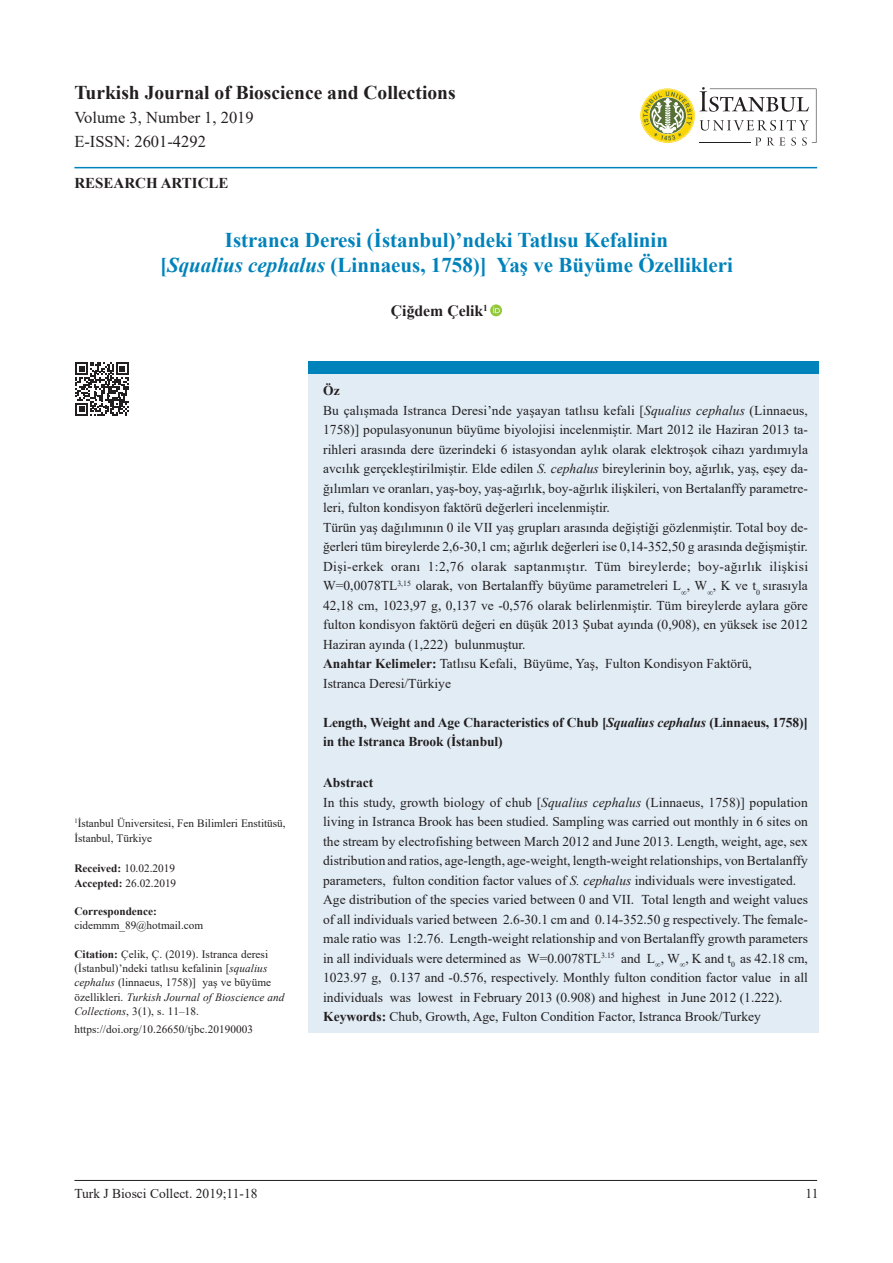
<style>
.page{position:relative;width:893px;height:1263px;background:#fff}
.page>*{position:absolute;margin:0;border:0;box-sizing:border-box;transform-origin:0 0}
.t1{font:700 21px/25.2px "Times New Roman";color:#0082bb;text-align:center}
.t2{font:700 19.5px "Times New Roman";color:#231f20}
.t3{font:16.5px/24px "Times New Roman";color:#231f20}
.t4{font:700 15.75px "Times New Roman";color:#231f20}
.t5{font:700 15px "Times New Roman";color:#231f20}
.t6{font:13.5px/19.5px "Times New Roman";color:#231f20}
.t7{font:700 13.5px/19.5px "Times New Roman";letter-spacing:-.01em;color:#231f20}
.t8{font:11.25px/14.2px "Times New Roman";letter-spacing:.005em;color:#231f20}
.t9{font:700 11.25px "Times New Roman";color:#231f20}
.s1{font-style:italic}
.s2{font-weight:700}
</style>
<div class="page">
<hr style="left:74px;top:1180px;width:743px;height:1px;background:#231f20">
<svg style="left:640px;top:87px;width:176px;height:59px"></svg>
<svg style="left:490px;top:304px;width:12px;height:12px"></svg>
<svg style="left:493px;top:307px;width:7px;height:6px"></svg>
<div style="left:308px;top:361px;width:511px;height:672px;background:#e1ecf5"></div>
<div style="left:308px;top:361px;width:511px;height:13px;background:#0082bb"></div>
<hr style="left:74px;top:167px;width:743px;height:1px;background:#0082bb">
<svg style="left:75px;top:362px;width:54px;height:54px"></svg>
<h2 class="t2" style="left:74px;top:79px;width:383px">Turkish Journal of Bioscience and Collections</h2>
<p class="t3" style="left:74px;top:105px;width:181px">Volume 3, Number 1, 2019<br>E-ISSN: 2601-4292</p>
<p class="t5" style="left:74px;top:172px;width:156px">RESEARCH ARTICLE</p>
<h1 class="t1" style="left:160px;top:227px;width:574px">Istranca Deresi (İstanbul)’ndeki Tatlısu Kefalinin<br>[<span class="s1">Squalius cephalus</span> (Linnaeus, 1758)] Yaş ve Büyüme Özellikleri</h1>
<p class="t4" style="left:391px;top:300px;width:98px">Çiğdem Çelik<sup>1</sup></p>
<p class="t8" style="left:74px;top:815px;width:213px;line-height:15px"><sup>1</sup>İstanbul Üniversitesi, Fen Bilimleri Enstitüsü,<br>İstanbul, Türkiye</p>
<p class="t8" style="left:74px;top:860px;width:103px;line-height:15px"><span class="s2">Received:</span> 10.02.2019<br><span class="s2">Accepted:</span> 26.02.2019</p>
<p class="t9" style="left:74px;top:903px;width:84px">Correspondence:</p>
<p class="t8" style="left:74px;top:918px;width:130px">cidemmm_89@hotmail.com</p>
<p class="t8" style="left:74px;top:946px;width:212px"><span class="s2">Citation:</span> Çelik, Ç. (2019). Istranca deresi (İstanbul)’ndeki tatlısu kefalinin [<span class="s1">squalius cephalus</span> (linnaeus, 1758)] yaş ve büyüme özellikleri. <span class="s1">Turkish Journal of Bioscience and Collections</span>, 3(1), s. 11–18.</p>
<p class="t8" style="left:74px;top:1022px;width:180px">https://doi.org/10.26650/tjbc.20190003</p>
<p class="t6" style="left:323px;top:380px;width:486px"><span class="s2">Öz<br></span>Bu çalışmada Istranca Deresi’nde yaşayan tatlısu kefali [<span class="s1">Squalius cephalus</span> (Linnaeus, 1758)] populasyonunun büyüme biyolojisi incelenmiştir. Mart 2012 ile Haziran 2013 ta&shy;rihleri arasında dere üzerindeki 6 istasyondan aylık olarak elektroşok cihazı yardımıyla avcılık gerçekleştirilmiştir. Elde edilen <span class="s1">S. cephalus</span> bireylerinin boy, ağırlık, yaş, eşey da&shy;ğılımları ve oranları, yaş-boy, yaş-ağırlık, boy-ağırlık ilişkileri, von Bertalanffy parametre&shy;leri, fulton kondisyon faktörü değerleri incelenmiştir.<br>Türün yaş dağılımının 0 ile VII yaş grupları arasında değiştiği gözlenmiştir. Total boy de&shy;ğerleri tüm bireylerde 2,6-30,1 cm; ağırlık değerleri ise 0,14-352,50 g arasında değişmiştir.<br>Dişi-erkek oranı 1:2,76 olarak saptanmıştır. Tüm bireylerde; boy-ağırlık ilişkisi W=0,0078TL<sup>3,15</sup> olarak, von Bertalanffy büyüme parametreleri L<sub>∞</sub>, W<sub>∞</sub>, K ve t<sub>0</sub> sırasıyla 42,18 cm, 1023,97 g, 0,137 ve -0,576 olarak belirlenmiştir. Tüm bireylerde aylara göre fulton kondisyon faktörü değeri en düşük 2013 Şubat ayında (0,908), en yüksek ise 2012<br>Haziran ayında (1,222) bulunmuştur.<br><span class="s2">Anahtar Kelimeler:</span> Tatlısu Kefali, Büyüme, Yaş, Fulton Kondisyon Faktörü,<br>Istranca Deresi/Türkiye</p>
<p class="t7" style="left:323px;top:712px;width:486px">Length, Weight and Age Characteristics of Chub [<span class="s1">Squalius cephalus</span> (Linnaeus, 1758)] in the Istranca Brook (İstanbul)</p>
<p class="t6" style="left:323px;top:772px;width:486px"><span class="s2">Abstract<br></span>In this study, growth biology of chub [<span class="s1">Squalius cephalus</span> (Linnaeus, 1758)] population living in Istranca Brook has been studied. Sampling was carried out monthly in 6 sites on the stream by electrofishing between March 2012 and June 2013. Length, weight, age, sex distribution and ratios, age-length, age-weight, length-weight relationships, von Bertalanffy parameters, fulton condition factor values of <span class="s1">S. cephalus</span> individuals were investigated.<br>Age distribution of the species varied between 0 and VII. Total length and weight values of all individuals varied between 2.6-30.1 cm and 0.14-352.50 g respectively. The female&shy;male ratio was 1:2.76. Length-weight relationship and von Bertalanffy growth parameters in all individuals were determined as W=0.0078TL<sup>3.15</sup> and L<sub>∞</sub>, W<sub>∞</sub>, K and t<sub>0</sub> as 42.18 cm, 1023.97 g, 0.137 and -0.576, respectively. Monthly fulton condition factor value in all individuals was lowest in February 2013 (0.908) and highest in June 2012 (1.222).<br><span class="s2">Keywords:</span> Chub, Growth, Age, Fulton Condition Factor, Istranca Brook/Turkey</p>
<p class="t6" style="left:74px;top:1183px;width:185px">Turk J Biosci Collect. 2019;11-18</p>
<p class="t6" style="left:806px;top:1183px;width:15px">11</p>
</div>
